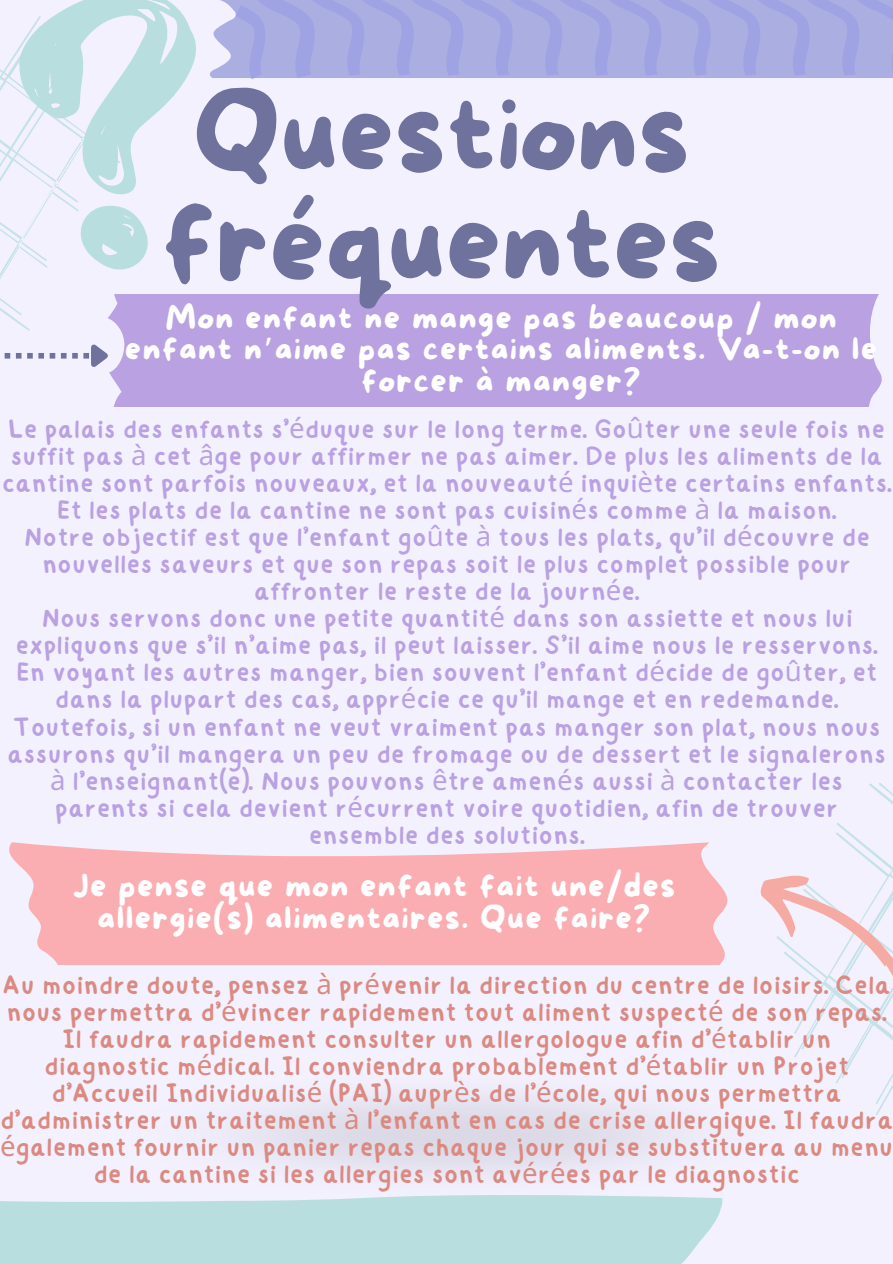
<style>
.page{position:relative;width:893px;height:1264px;background:#fff}
.page>*{position:absolute;margin:0;border:0;box-sizing:border-box;transform-origin:0 0}
.t1{font:109.05px/109.2px "More Sugar";color:#6f729d}
.t2{font:31.8px/31.5px "More Sugar";letter-spacing:.045em;color:#fff;text-align:center}
.t3{font:27.6px/27px "happy";color:#baa1e2;text-align:center}
.t4{font:27.6px/27px "happy";color:#db8a82;text-align:center}
.s1{font-family:"Noto Sans Gurmukhi"}
.s2{font-family:"Noto Sans"}
</style>
<div class="page">
<div style="left:0;top:0;width:892px;height:1263px;background:#f4f1ff"></div>
<svg style="left:9px;top:842px;width:719px;height:122px;background:#f9b6bb"></svg>
<div style="left:111px;top:294px;width:771px;height:112px;background:#baa1e2"></div>
<svg style="left:4px;top:356px;width:110px;height:19px"></svg>
<svg style="left:835px;top:783px;width:57px;height:332px"></svg>
<svg style="left:760px;top:851px;width:132px;height:212px"></svg>
<svg style="left:0;top:1195px;width:722px;height:68px;background:#bddfe1"></svg>
<svg style="left:211px;top:0;width:681px;height:79px;background:#a9ade2"></svg>
<svg style="left:0;top:49px;width:127px;height:307px"></svg>
<svg style="left:18px;top:0;width:178px;height:195px"></svg>
<svg style="left:76px;top:204px;width:72px;height:68px"></svg>
<h1 class="t1" style="left:162px;top:85px;width:560px">Questions fréquentes</h1>
<p class="t2" style="left:125px;top:303px;width:753px">Mon enfant ne mange pas beaucoup / mon enfant n<span class="s1">’</span>aime pas certains aliments. Va-t-on le forcer à manger?</p>
<p class="t3" style="left:2px;top:411px;width:891px">Le palais des enfants s’<span class="s2">é</span>duque sur le long terme. Go<span class="s2">û</span>ter une seule fois ne suffit pas <span class="s2">à</span> cet <span class="s2">â</span>ge pour affirmer ne pas aimer. De plus les aliments de la cantine sont parfois nouveaux, et la nouveaut<span class="s2">é</span> inqui<span class="s2">è</span>te certains enfants.<br>Et les plats de la cantine ne sont pas cuisin<span class="s2">é</span>s comme <span class="s2">à</span> la maison.<br>Notre objectif est que l’enfant go<span class="s2">û</span>te <span class="s2">à</span> tous les plats, qu’il d<span class="s2">é</span>couvre de nouvelles saveurs et que son repas soit le plus complet possible pour affronter le reste de la journ<span class="s2">é</span>e.<br>Nous servons donc une petite quantit<span class="s2">é</span> dans son assiette et nous lui expliquons que s’il n’aime pas, il peut laisser. S’il aime nous le resservons.<br>En voyant les autres manger, bien souvent l’enfant d<span class="s2">é</span>cide de go<span class="s2">û</span>ter, et dans la plupart des cas, appr<span class="s2">é</span>cie ce qu’il mange et en redemande.<br>Toutefois, si un enfant ne veut vraiment pas manger son plat, nous nous assurons qu’il mangera un peu de fromage ou de dessert et le signalerons <span class="s2">à</span> l’enseignant(e). Nous pouvons <span class="s2">ê</span>tre amen<span class="s2">é</span>s aussi <span class="s2">à</span> contacter les parents si cela devient r<span class="s2">é</span>current voire quotidien, afin de trouver ensemble des solutions.</p>
<p class="t2" style="left:73px;top:872px;width:604px">Je pense que mon enfant fait une/des allergie(s) alimentaires. Que faire?</p>
<p class="t4" style="left:0;top:967px;width:894px">Au moindre doute, pensez <span class="s2">à</span> pr<span class="s2">é</span>venir la direction du centre de loisirs. Cela nous permettra d’<span class="s2">é</span>vincer rapidement tout aliment suspect<span class="s2">é</span> de son repas.<br>Il faudra rapidement consulter un allergologue afin d’<span class="s2">é</span>tablir un diagnostic m<span class="s2">é</span>dical. Il conviendra probablement d’<span class="s2">é</span>tablir un Projet d’Accueil Individualis<span class="s2">é</span> (PAI) aupr<span class="s2">è</span>s de l’<span class="s2">é</span>cole, qui nous permettra d’administrer un traitement <span class="s2">à</span> l’enfant en cas de crise allergique. Il faudra <span class="s2">é</span>galement fournir un panier repas chaque jour qui se substituera au menu de la cantine si les allergies sont av<span class="s2">é</span>r<span class="s2">é</span>es par le diagnostic</p>
</div>
